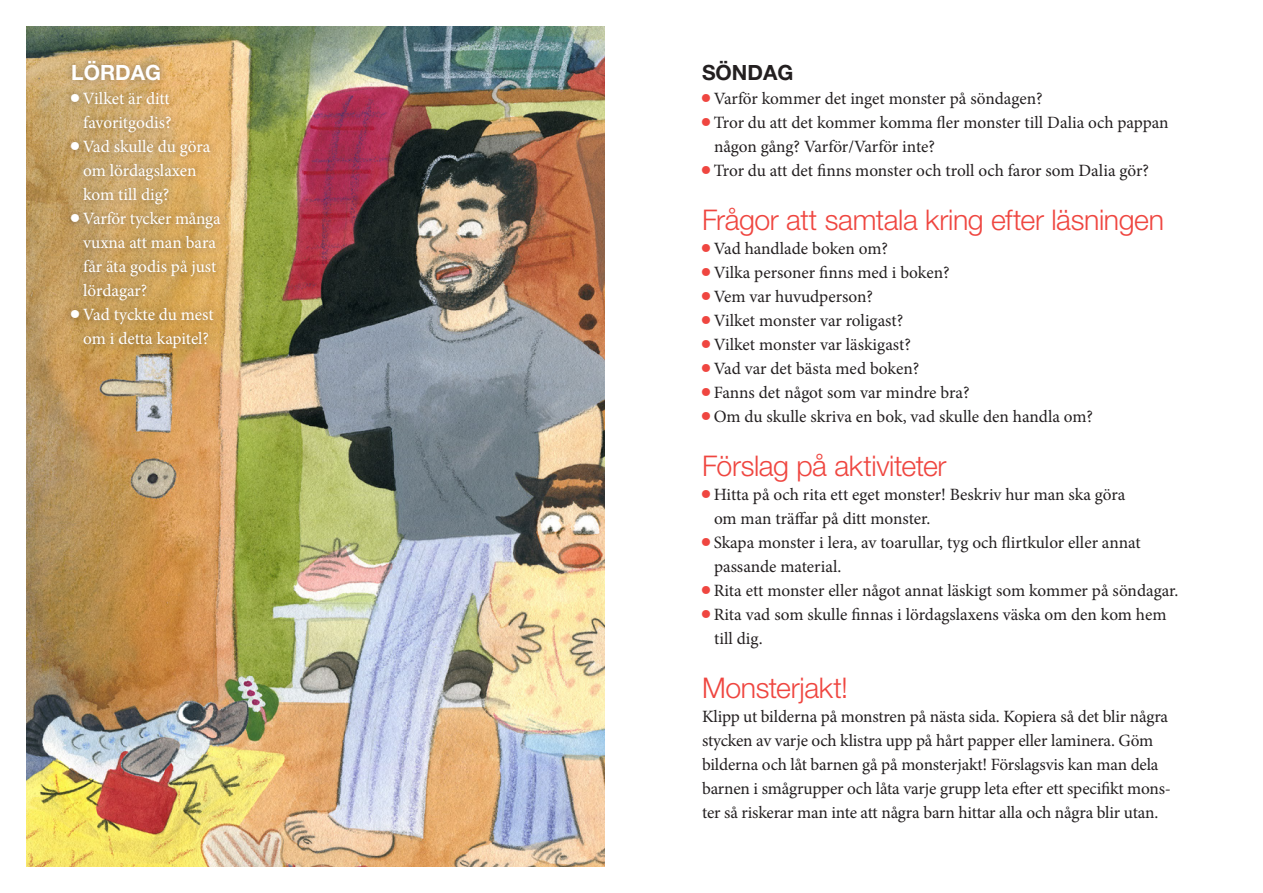
<style>
.page{position:relative;width:1263px;height:893px;background:#fff}
.page>*{position:absolute;margin:0;border:0;box-sizing:border-box;transform-origin:0 0}
.Mellanrubrik{font:300 28.5px "Helvetica Neue LT Std";letter-spacing:-.015em;color:#ef4640}
.kapitel{font:700 21px "Helvetica Neue LT Std";color:#fff}
.kapitel-2{font:700 21px "Helvetica Neue LT Std";color:#231f20}
.brödtext{font:17.25px/24px "Minion Pro";letter-spacing:-.005em;color:#231f20}
.brödtext-2{font:17.25px/24px "Minion Pro";letter-spacing:-.005em;color:#fff}
.s1{font-family:"Helvetica Neue LT Std";font-weight:700;font-size:22.5px}
.s2{font-family:"Helvetica Neue LT Std";font-weight:700;font-size:22.5px;color:#ef4640}
</style>
<div class="page">
<img style="left:26px;top:26px;width:579px;height:841px">
<div style="left:64px;top:52px;width:164px;height:304px;background:#231f20;opacity:.45"></div>
<p class="kapitel" style="left:71px;top:59px;width:91px">LÖRDAG</p>
<p class="brödtext-2" style="left:70px;top:86px;width:104px;text-align:right"><span class="s1">•</span>Vilket är ditt favoritgodis?</p>
<p class="brödtext-2" style="left:83px;top:134px;width:129px;text-indent:-14px"><span class="s1">•</span>Vad skulle du göra om lördagslaxen kom till dig?</p>
<p class="brödtext-2" style="left:83px;top:206px;width:139px;text-indent:-14px"><span class="s1">•</span>Varför tycker många vuxna att man bara får äta godis på just lördagar?</p>
<p class="brödtext-2" style="left:70px;top:302px;width:146px;text-align:center"><span class="s1">•</span>Vad tyckte du mest om i detta kapitel?</p>
<p class="kapitel-2" style="left:702px;top:59px;width:93px">SÖNDAG</p>
<p class="brödtext" style="left:700px;top:86px;width:344px"><span class="s2">•</span>Varför kommer det inget monster på söndagen?</p>
<p class="brödtext" style="left:714px;top:110px;width:456px;text-indent:-14px"><span class="s2">•</span>Tror du att det kommer komma fler monster till Dalia och pappan någon gång? Varför/Varför inte?</p>
<p class="brödtext" style="left:700px;top:158px;width:450px"><span class="s2">•</span>Tror du att det finns monster och troll och faror som Dalia gör?</p>
<p class="Mellanrubrik" style="left:702px;top:202px;width:464px">Frågor att samtala kring efter läsningen</p>
<p class="brödtext" style="left:700px;top:236px;width:189px"><span class="s2">•</span>Vad handlade boken om?</p>
<p class="brödtext" style="left:700px;top:260px;width:251px"><span class="s2">•</span>Vilka personer finns med i boken?</p>
<p class="brödtext" style="left:700px;top:284px;width:174px"><span class="s2">•</span>Vem var huvudperson?</p>
<p class="brödtext" style="left:700px;top:308px;width:204px"><span class="s2">•</span>Vilket monster var roligast?</p>
<p class="brödtext" style="left:700px;top:332px;width:212px"><span class="s2">•</span>Vilket monster var läskigast?</p>
<p class="brödtext" style="left:700px;top:356px;width:220px"><span class="s2">•</span>Vad var det bästa med boken?</p>
<p class="brödtext" style="left:700px;top:380px;width:271px"><span class="s2">•</span>Fanns det något som var mindre bra?</p>
<p class="brödtext" style="left:700px;top:404px;width:394px"><span class="s2">•</span>Om du skulle skriva en bok, vad skulle den handla om?</p>
<p class="Mellanrubrik" style="left:702px;top:448px;width:246px">Förslag på aktiviteter</p>
<p class="brödtext" style="left:714px;top:482px;width:413px;text-indent:-14px"><span class="s2">•</span>Hitta på och rita ett eget monster! Beskriv hur man ska göra om man träffar på ditt monster.</p>
<p class="brödtext" style="left:714px;top:530px;width:428px;text-indent:-14px"><span class="s2">•</span>Skapa monster i lera, av toarullar, tyg och flirtkulor eller annat passande material.</p>
<p class="brödtext" style="left:700px;top:578px;width:479px"><span class="s2">•</span>Rita ett monster eller något annat läskigt som kommer på söndagar.</p>
<p class="brödtext" style="left:714px;top:602px;width:454px;text-indent:-14px"><span class="s2">•</span>Rita vad som skulle finnas i lördagslaxens väska om den kom hem till dig.</p>
<p class="Mellanrubrik" style="left:702px;top:670px;width:147px">Monsterjakt!</p>
<p class="brödtext" style="left:702px;top:704px;width:470px">Klipp ut bilderna på monstren på nästa sida. Kopiera så det blir några stycken av varje och klistra upp på hårt papper eller laminera. Göm bilderna och låt barnen gå på monsterjakt! Förslagsvis kan man dela barnen i smågrupper och låta varje grupp leta efter ett specifikt mons&shy;ter så riskerar man inte att några barn hittar alla och några blir utan.</p>
</div>
